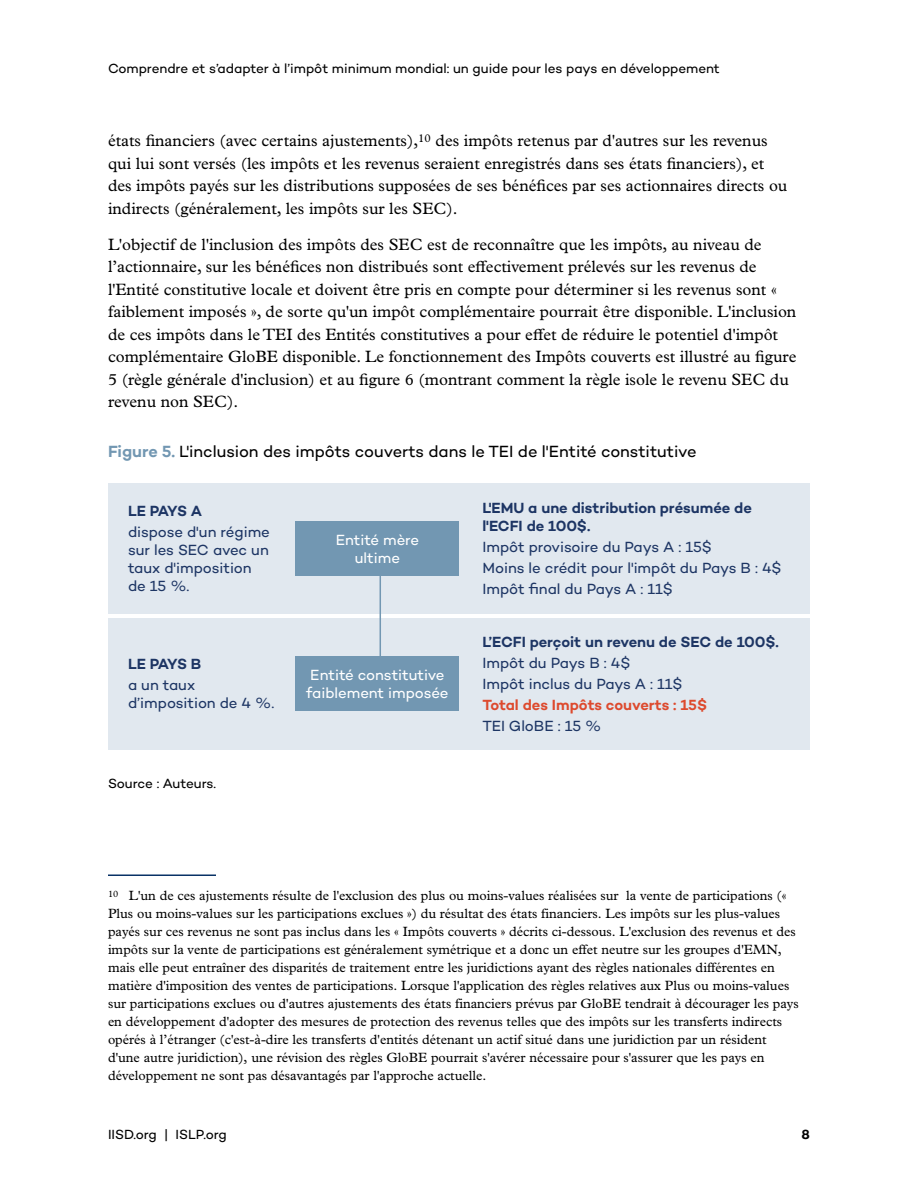
<style>
.page{position:relative;width:918px;height:1188px;background:#fff}
.page>*{position:absolute;margin:0;border:0;box-sizing:border-box;transform-origin:0 0}
.t1{font:16.5px/22.5px "Plantin MT Pro";color:#000}
.Figure_title{font:16.5px "Campton";letter-spacing:-.005em;color:#000}
.t2{font:15px/21px "Campton";letter-spacing:-.005em;color:#1d3564}
.t3{font:600 15px/21px "Campton";color:#1d3564}
.t4{font:15px/18px "Campton";letter-spacing:-.005em;color:#fff}
.Footnotes{font:13.5px/18px "Plantin MT Pro";color:#000}
.Source{font:13.5px "Campton";letter-spacing:-.005em;color:#000}
.t5{font:600 13.5px "Campton";color:#000}
.s1{font-weight:600;color:#7297b2}
.s2{font-weight:600}
.s3{font-weight:400}
.s4{font-weight:600;color:#dd4a2e}
</style>
<div class="page">
<hr style="left:108px;top:874px;width:108px;height:2px;background:#093266">
<div style="left:108px;top:618px;width:702px;height:131px;background:#e1e8ef"></div>
<div style="left:108px;top:484px;width:702px;height:130px;background:#e1e8ef"></div>
<div style="left:296px;top:656px;width:163px;height:55px;background:#7297b2"></div>
<hr style="left:380px;top:570px;width:1px;height:92px;background:#7297b2">
<div style="left:296px;top:521px;width:163px;height:55px;background:#7297b2"></div>
<p class="Source" style="left:108px;top:60px;width:613px">Comprendre et s’adapter à l’impôt minimum mondial: un guide pour les pays en développement</p>
<p class="t1" style="left:108px;top:130px;width:681px">états financiers (avec certains ajustements),<sup>10</sup> des impôts retenus par d'autres sur les revenus qui lui sont versés (les impôts et les revenus seraient enregistrés dans ses états financiers), et des impôts payés sur les distributions supposées de ses bénéfices par ses actionnaires directs ou indirects (généralement, les impôts sur les SEC).</p>
<p class="t1" style="left:108px;top:233px;width:690px">L'objectif de l'inclusion des impôts des SEC est de reconnaître que les impôts, au niveau de l’actionnaire, sur les bénéfices non distribués sont effectivement prélevés sur les revenus de l'Entité constitutive locale et doivent être pris en compte pour déterminer si les revenus sont « faiblement imposés », de sorte qu'un impôt complémentaire pourrait être disponible. L'inclusion de ces impôts dans le TEI des Entités constitutives a pour effet de réduire le potentiel d'impôt complémentaire GloBE disponible. Le fonctionnement des Impôts couverts est illustré au figure 5 (règle générale d'inclusion) et au figure 6 (montrant comment la règle isole le revenu SEC du revenu non SEC).</p>
<p class="Figure_title" style="left:108px;top:441px;width:590px"><span class="s1">Figure 5.</span> L'inclusion des impôts couverts dans le TEI de l'Entité constitutive</p>
<p class="t2" style="left:128px;top:500px;width:143px"><span class="s2">LE PAYS A<br></span>dispose d'un régime</p>
<p class="t2" style="left:128px;top:541px;width:142px;line-height:18px">sur les SEC avec un taux d'imposition de 15 %.</p>
<p class="t3" style="left:128px;top:653px;width:75px">LE PAYS B <span class="s3">a un taux</span></p>
<p class="t2" style="left:128px;top:692px;width:148px">d’imposition de 4 %.</p>
<p class="Source" style="left:108px;top:775px;width:110px">Source : Auteurs.</p>
<p class="t4" style="left:336px;top:531px;width:85px;text-align:center">Entité mère ultime</p>
<p class="t4" style="left:306px;top:665px;width:144px">Entité constitutive faiblement imposée</p>
<p class="t3" style="left:482px;top:499px;width:271px;line-height:18px">L'EMU a une distribution présumée de l'ECFI de 100$.</p>
<p class="t2" style="left:482px;top:536px;width:301px">Impôt provisoire du Pays A : 15$<br>Moins le crédit pour l'impôt du Pays B : 4$<br>Impôt final du Pays A : 11$</p>
<p class="t2" style="left:482px;top:631px;width:298px"><span class="s2">L’ECFI perçoit un revenu de SEC de 100$.<br></span>Impôt du Pays B : 4$<br>Impôt inclus du Pays A : 11$<br><span class="s4">Total des Impôts couverts : 15$<br></span>TEI GloBE : 15 %</p>
<p class="Footnotes" style="left:108px;top:887px;width:692px"><sup>10</sup> L'un de ces ajustements résulte de l'exclusion des plus ou moins-values réalisées sur la vente de participations (« Plus ou moins-values sur les participations exclues ») du résultat des états financiers. Les impôts sur les plus-values payés sur ces revenus ne sont pas inclus dans les « Impôts couverts » décrits ci-dessous. L'exclusion des revenus et des impôts sur la vente de participations est généralement symétrique et a donc un effet neutre sur les groupes d'EMN, mais elle peut entraîner des disparités de traitement entre les juridictions ayant des règles nationales différentes en matière d'imposition des ventes de participations. Lorsque l'application des règles relatives aux Plus ou moins-values sur participations exclues ou d'autres ajustements des états financiers prévus par GloBE tendrait à décourager les pays en développement d'adopter des mesures de protection des revenus telles que des impôts sur les transferts indirects opérés à l’étranger (c'est-à-dire les transferts d'entités détenant un actif situé dans une juridiction par un résident d'une autre juridiction), une révision des règles GloBE pourrait s'avérer nécessaire pour s'assurer que les pays en développement ne sont pas désavantagés par l'approche actuelle.</p>
<p class="Source" style="left:108px;top:1126px;width:120px">IISD.org | ISLP.org</p>
<p class="t5" style="left:802px;top:1126px;width:10px">8</p>
</div>
